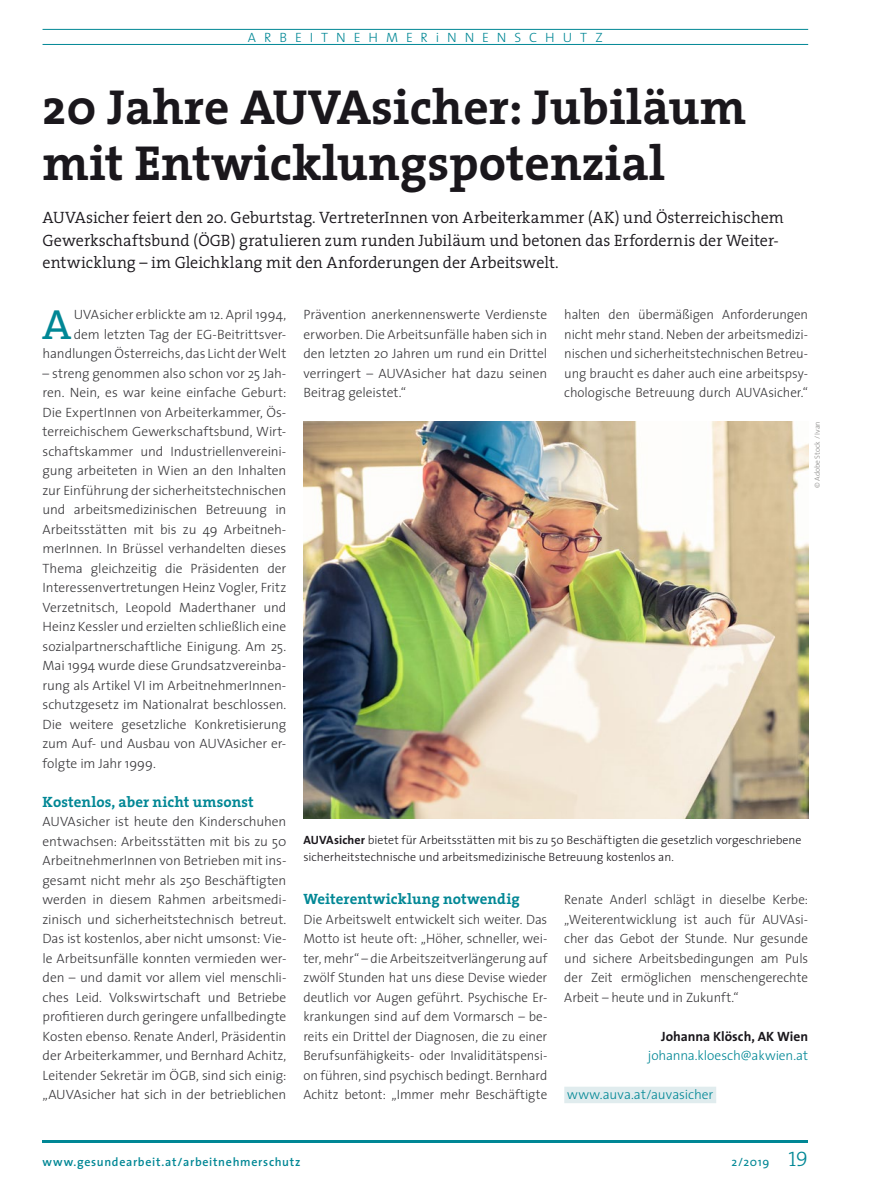
<style>
.page{position:relative;width:872px;height:1191px;background:#fff}
.page>*{position:absolute;margin:0;border:0;box-sizing:border-box;transform-origin:0 0}
.t1{font:700 49.5px/55.5px "The Serif";color:#1a171c}
.t2{font:42.45px "The Serif";color:#008795}
.t3{font:300 16.5px/22.5px "The Serif";color:#1a171c}
.t4{font:700 15px "The Serif";letter-spacing:.005em;color:#008795}
.t5{font:300 13.5px/19.5px "The Sans";letter-spacing:-.005em;color:#38373a;text-align:justify}
.t6{font:300 13.5px "The Sans";letter-spacing:.005em;color:#008795}
.t7{font:300 13.5px "The Sans";letter-spacing:.59em;color:#008795}
.t8{font:700 13.5px "The Sans";color:#1a171c}
.t9{font:300 12px/16.5px "The Sans";color:#1a171c}
.t10{font:600 12px "The Sans";letter-spacing:.06em;color:#008795}
.t11{font:12px "The Sans";color:#008795}
.t12{font:300 7.5px "The Sans";color:#888785}
.s1{font-weight:700}
.s2{font-family:"The Serif Light Caps";font-size:21px}
</style>
<div class="page">
<hr style="left:43px;top:29px;width:765px;height:1px;background:#008795">
<hr style="left:43px;top:44px;width:765px;height:1px;background:#008795">
<div style="left:564px;top:1086px;width:152px;height:17px;background:#e0ecee"></div>
<img style="left:303px;top:421px;width:505px;height:398px">
<hr style="left:43px;top:1140px;width:765px;height:2px;background:#008795">
<p class="t7" style="left:248px;top:26px;width:356px">ARBEITNEHMERiNNENSCHUTZ</p>
<h1 class="t1" style="left:43px;top:78px;width:705px">20 Jahre AUVAsicher: Jubiläum mit Entwicklungspotenzial</h1>
<p class="t3" style="left:43px;top:206px;width:743px">AUVAsicher feiert den 20. Geburtstag. VertreterInnen von Arbeiterkammer (AK) und Österreichischem<br>Gewerkschaftsbund (ÖGB) gratulieren zum runden Jubiläum und betonen das Erfordernis der Weiter&shy;entwicklung – im Gleichklang mit den Anforderungen der Arbeitswelt.</p>
<p class="t5" style="left:43px;top:304px;width:245px;text-align:right">UVAsicher erblickte am 12. April 1994,<br>dem letzten Tag der EG-Beitrittsver&shy;handlungen Österreichs, das Licht der Welt</p>
<p class="t5" style="left:43px;top:363px;width:245px">– streng genommen also schon vor 25 Jah&shy;ren. Nein, es war keine einfache Geburt:<br>Die ExpertInnen von Arbeiterkammer, Ös&shy;terreichischem Gewerkschaftsbund, Wirt&shy;schaftskammer und Industriellenvereini&shy;gung arbeiteten in Wien an den Inhalten zur Einführung der sicherheitstechnischen und arbeitsmedizinischen Betreuung in Arbeitsstätten mit bis zu 49 Arbeitneh&shy;merInnen. In Brüssel verhandelten dieses Thema gleichzeitig die Präsidenten der Interessenvertretungen Heinz Vogler, Fritz Verzetnitsch, Leopold Maderthaner und Heinz Kessler und erzielten schließlich eine sozialpartnerschaftliche Einigung. Am 25.<br>Mai 1994 wurde diese Grundsatzvereinba&shy;rung als Artikel VI im ArbeitnehmerInnen&shy;schutzgesetz im Nationalrat beschlossen.<br>Die weitere gesetzliche Konkretisierung zum Auf- und Ausbau von AUVAsicher er&shy;folgte im Jahr 1999.</p>
<p class="t4" style="left:43px;top:789px;width:213px">Kostenlos, aber nicht umsonst</p>
<p class="t5" style="left:43px;top:811px;width:245px">AUVAsicher ist heute den Kinderschuhen entwachsen: Arbeitsstätten mit bis zu 50<br>ArbeitnehmerInnen von Betrieben mit ins&shy;gesamt nicht mehr als 250 Beschäftigten werden in diesem Rahmen arbeitsmedi&shy;zinisch und sicherheitstechnisch betreut.<br>Das ist kostenlos, aber nicht umsonst: Vie&shy;le Arbeitsunfälle konnten vermieden wer&shy;den – und damit vor allem viel menschli&shy;ches Leid. Volkswirtschaft und Betriebe profitieren durch geringere unfallbedingte Kosten ebenso. Renate Anderl, Präsidentin der Arbeiterkammer, und Bernhard Achitz, Leitender Sekretär im ÖGB, sind sich einig: „AUVAsicher hat sich in der betrieblichen</p>
<h2 class="t2" style="left:42px;top:289px;width:31px">A</h2>
<p class="t5" style="left:303px;top:304px;width:245px">Prävention anerkennenswerte Verdienste erworben. Die Arbeitsunfälle haben sich in den letzten 20 Jahren um rund ein Drittel verringert – AUVAsicher hat dazu seinen Beitrag geleistet.“</p>
<p class="t5" style="left:564px;top:304px;width:245px">halten den übermäßigen Anforderungen nicht mehr stand. Neben der arbeitsmedizi&shy;nischen und sicherheitstechnischen Betreu&shy;ung braucht es daher auch eine arbeitspsy&shy;chologische Betreuung durch AUVAsicher.“</p>
<p class="t12" style="left:811px;top:488px;width:68px;rotate:-90deg">© Adobe Stock / Ivan</p>
<p class="t9" style="left:303px;top:831px;width:500px"><span class="s1">AUVAsicher</span> bietet für Arbeitsstätten mit bis zu 50 Beschäftigten die gesetzlich vorgeschriebene sicherheitstechnische und arbeitsmedizinische Betreuung kostenlos an.</p>
<p class="t4" style="left:303px;top:886px;width:218px">Weiterentwicklung notwendig</p>
<p class="t5" style="left:303px;top:909px;width:245px">Die Arbeitswelt entwickelt sich weiter. Das Motto ist heute oft: „Höher, schneller, wei&shy;ter, mehr“ – die Arbeitszeitverlängerung auf zwölf Stunden hat uns diese Devise wieder deutlich vor Augen geführt. Psychische Er&shy;krankungen sind auf dem Vormarsch – be&shy;reits ein Drittel der Diagnosen, die zu einer Berufsunfähigkeits- oder Invaliditätspensi&shy;on führen, sind psychisch bedingt. Bernhard Achitz betont: „Immer mehr Beschäftigte</p>
<p class="t5" style="left:564px;top:889px;width:245px">Renate Anderl schlägt in dieselbe Kerbe: „Weiterentwicklung ist auch für AUVAsi&shy;cher das Gebot der Stunde. Nur gesunde und sichere Arbeitsbedingungen am Puls der Zeit ermöglichen menschengerechte Arbeit – heute und in Zukunft.“</p>
<p class="t8" style="left:661px;top:1025px;width:148px">Johanna Klösch, AK Wien</p>
<p class="t6" style="left:648px;top:1044px;width:162px">johanna.kloesch@akwien.at</p>
<p class="t6" style="left:567px;top:1083px;width:147px">www.auva.at/auvasicher</p>
<p class="t10" style="left:43px;top:1151px;width:259px">www.gesundearbeit.at/arbeitnehmerschutz</p>
<p class="t11" style="left:731px;top:1151px;width:78px">2/2019 <span class="s2">19</span></p>
</div>
